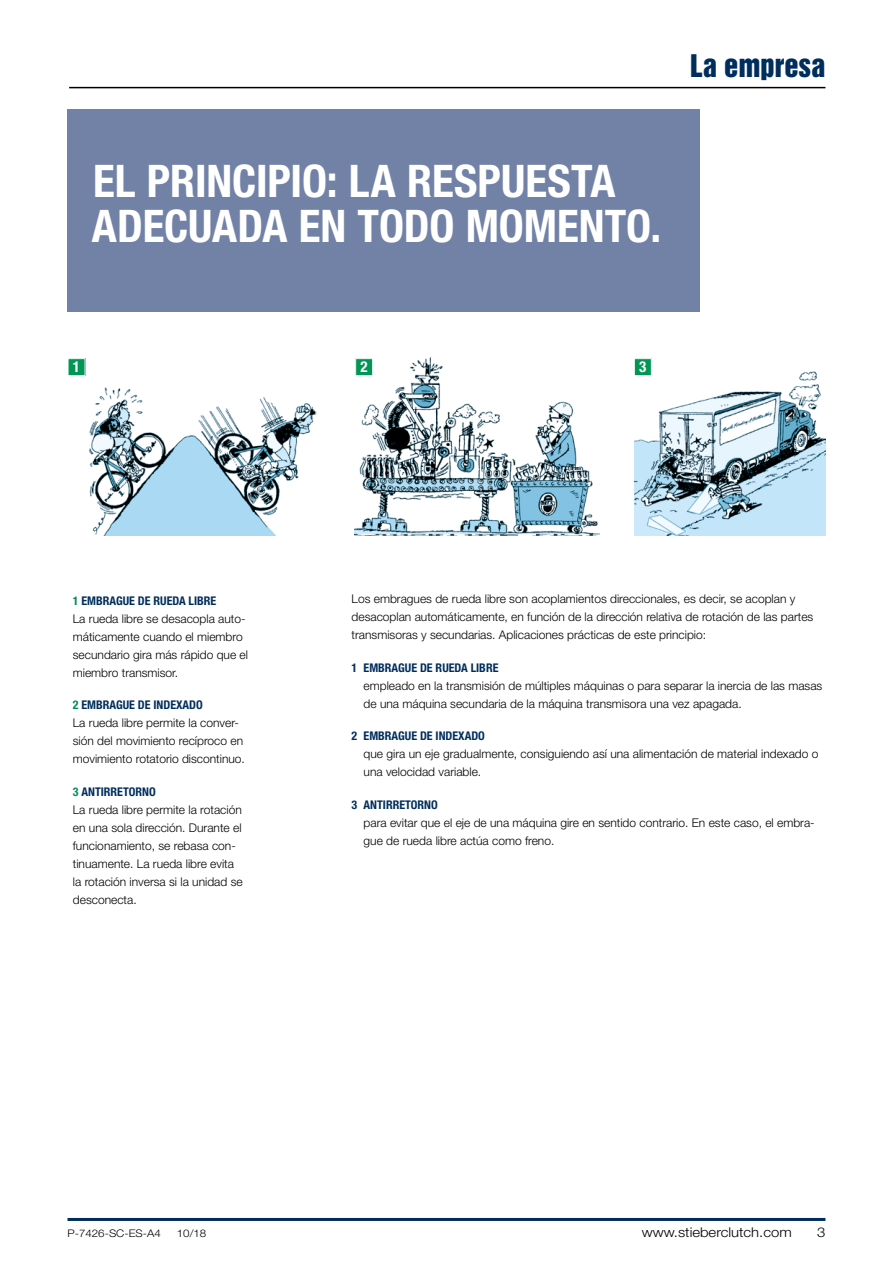
<style>
.page{position:relative;width:893px;height:1263px;background:#fff}
.page>*{position:absolute;margin:0;border:0;box-sizing:border-box;transform-origin:0 0}
.Headline_Big{font:700 condensed 45px/45px "Helvetica Neue LT Std";color:#fff}
.t1{font:28.5px "Helvetica Inserat LT Std";color:#002e5c}
.Bildtext_Blau{font:700 condensed 15px "Helvetica Neue LT Std";color:#fff}
.t2{font:300 13.5px "Helvetica Neue LT Std";color:#000;scale:1.1 1}
.t3{font:300 12px/18px "Helvetica Neue LT Std";color:#000}
.t4{font:700 condensed 12px "Helvetica Neue LT Std";color:#002e5c}
.t5{font:300 10.5px "Helvetica Neue LT Std";color:#000;scale:1.1 1}
.s1{color:#008759}
</style>
<div class="page">
<hr style="left:69px;top:87px;width:756px;height:1px;background:#000">
<div style="left:68px;top:109px;width:632px;height:203px;background:#7282a6"></div>
<img style="left:89px;top:387px;width:228px;height:148px">
<div style="left:68px;top:359px;width:17px;height:17px;background:#009655"></div>
<div style="left:68px;top:358px;width:17px;height:18px;border:1px solid #fff"></div>
<img style="left:354px;top:357px;width:246px;height:178px">
<div style="left:356px;top:359px;width:17px;height:17px;background:#009655"></div>
<div style="left:355px;top:358px;width:18px;height:18px;border:1px solid #fff"></div>
<img style="left:634px;top:371px;width:191px;height:164px">
<div style="left:634px;top:359px;width:17px;height:17px;background:#009655"></div>
<div style="left:634px;top:358px;width:18px;height:18px;border:1px solid #fff"></div>
<hr style="left:68px;top:1218px;width:757px;height:3px;background:#002e5c">
<p class="t1" style="left:690px;top:49px;width:137px">La empresa</p>
<p class="Headline_Big" style="left:92px;top:158px;width:571px">EL PRINCIPIO: LA RESPUESTA<br>ADECUADA EN TODO MOMENTO.</p>
<p class="Bildtext_Blau" style="left:73px;top:358px;width:9px">1</p>
<p class="Bildtext_Blau" style="left:361px;top:358px;width:9px">2</p>
<p class="Bildtext_Blau" style="left:639px;top:358px;width:9px">3</p>
<p class="t4" style="left:73px;top:593px;width:145px"><span class="s1">1</span> EMBRAGUE DE RUEDA LIBRE</p>
<p class="t3" style="left:73px;top:609px;width:177px">La rueda libre se desacopla auto&shy;máticamente cuando el miembro secundario gira más rápido que el miembro transmisor.</p>
<p class="t4" style="left:73px;top:698px;width:131px"><span class="s1">2</span> EMBRAGUE DE INDEXADO</p>
<p class="t3" style="left:73px;top:714px;width:174px">La rueda libre permite la conver&shy;sión del movimiento recíproco en movimiento rotatorio discontinuo.</p>
<p class="t4" style="left:73px;top:784px;width:84px"><span class="s1">3</span> ANTIRRETORNO</p>
<p class="t3" style="left:73px;top:800px;width:171px">La rueda libre permite la rotación en una sola dirección. Durante el funcionamiento, se rebasa con&shy;tinuamente. La rueda libre evita la rotación inversa si la unidad se desconecta.</p>
<p class="t3" style="left:352px;top:590px;width:463px">Los embragues de rueda libre son acoplamientos direccionales, es decir, se acoplan y desacoplan automáticamente, en función de la dirección relativa de rotación de las partes transmisoras y secundarias. Aplicaciones prácticas de este principio:</p>
<p class="t4" style="left:352px;top:660px;width:148px">1 EMBRAGUE DE RUEDA LIBRE</p>
<p class="t3" style="left:364px;top:676px;width:460px">empleado en la transmisión de múltiples máquinas o para separar la inercia de las masas de una máquina secundaria de la máquina transmisora una vez apagada.</p>
<p class="t4" style="left:352px;top:729px;width:135px">2 EMBRAGUE DE INDEXADO</p>
<p class="t3" style="left:364px;top:745px;width:456px">que gira un eje gradualmente, consiguiendo así una alimentación de material indexado o una velocidad variable.</p>
<p class="t4" style="left:352px;top:797px;width:88px">3 ANTIRRETORNO</p>
<p class="t3" style="left:364px;top:813px;width:453px">para evitar que el eje de una máquina gire en sentido contrario. En este caso, el embra&shy;gue de rueda libre actúa como freno.</p>
<p class="t5" style="left:68px;top:1226px;width:86px">P-7426-SC-ES-A4</p>
<p class="t5" style="left:177px;top:1226px;width:28px">10/18</p>
<p class="t2" style="left:642px;top:1223px;width:138px">www.stieberclutch.com</p>
<p class="t2" style="left:817px;top:1223px;width:9px">3</p>
</div>
